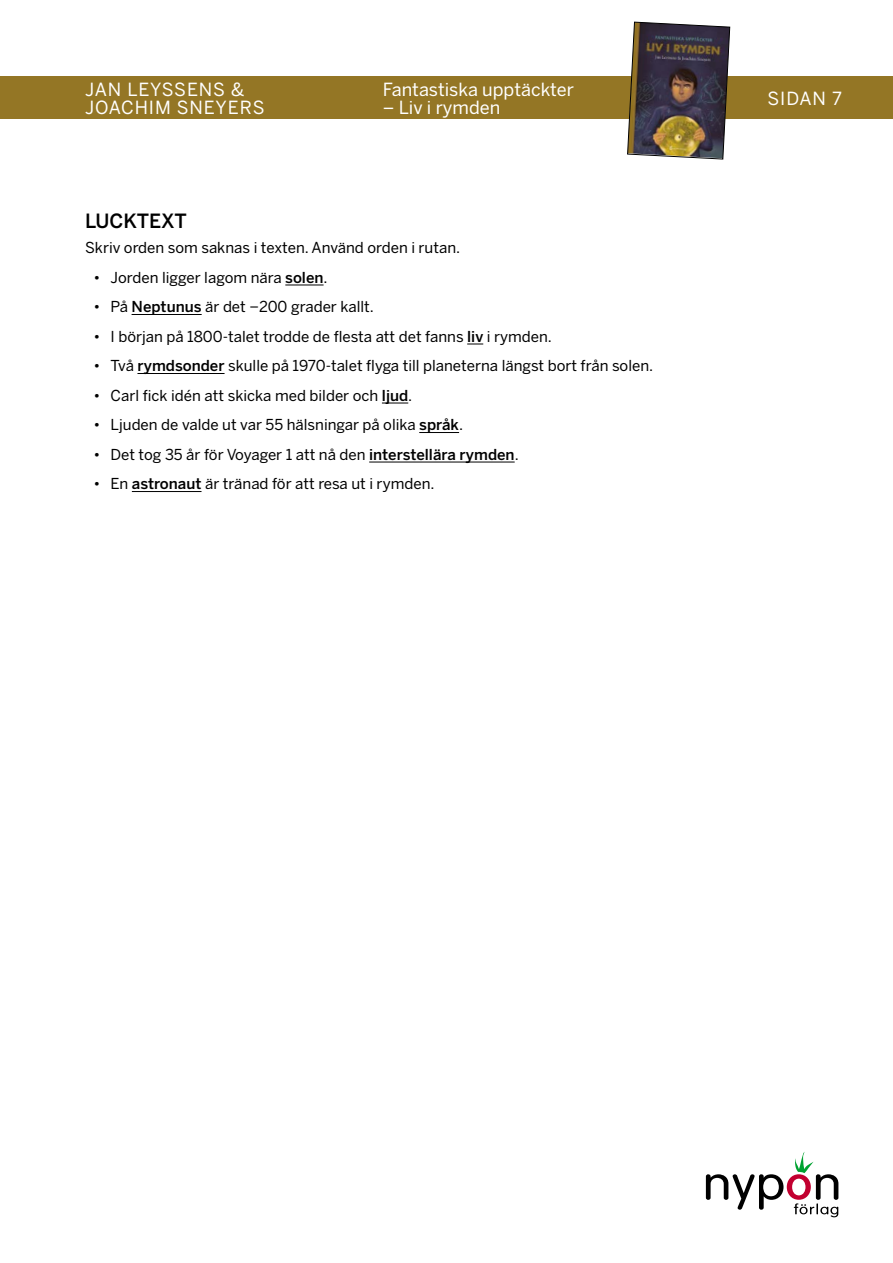
<style>
.page{position:relative;width:893px;height:1263px;background:#fff}
.page>*{position:absolute;margin:0;border:0;box-sizing:border-box;transform-origin:0 0}
.t1{font:500 19.5px "Benton Sans";letter-spacing:-.005em;color:#000}
.t2{font:18px "Benton Sans";letter-spacing:.005em;color:#fff}
.t3{font:18px/18px "Benton Sans";letter-spacing:.05em;color:#fff}
.t4{font:15px "Benton Sans";color:#000}
.s1{font-weight:500}
</style>
<div class="page">
<svg style="left:706px;top:1152px;width:132px;height:65px"></svg>
<div style="left:0;top:77px;width:893px;height:42px;background:#947625"></div>
<img style="left:627px;top:21px;width:103px;height:139px">
<hr style="left:285px;top:285px;width:39px;height:1px;background:#000">
<hr style="left:132px;top:314px;width:70px;height:1px;background:#000">
<svg style="left:467px;top:344px;width:16px;height:1px"></svg>
<hr style="left:137px;top:373px;width:88px;height:1px;background:#000">
<svg style="left:382px;top:403px;width:26px;height:1px"></svg>
<hr style="left:419px;top:432px;width:40px;height:1px;background:#000">
<hr style="left:369px;top:462px;width:146px;height:1px;background:#000">
<hr style="left:132px;top:491px;width:70px;height:1px;background:#000">
<p class="t3" style="left:85px;top:80px;width:181px">JAN LEYSSENS &amp;<br>JOACHIM SNEYERS</p>
<p class="t2" style="left:768px;top:87px;width:76px">SIDAN 7</p>
<p class="t2" style="left:383px;top:78px;width:193px">Fantastiska upptäckter</p>
<p class="t2" style="left:383px;top:96px;width:119px">– Liv i rymden</p>
<h1 class="t1" style="left:85px;top:209px;width:103px">LUCKTEXT</h1>
<p class="t4" style="left:85px;top:239px;width:377px">Skriv orden som saknas i texten. Använd orden i rutan.</p>
<p class="t4" style="left:94px;top:268px;width:236px">• Jorden ligger lagom nära <span class="s1">solen</span>.</p>
<p class="t4" style="left:94px;top:298px;width:282px">• På <span class="s1">Neptunus</span> är det −200 grader kallt.</p>
<p class="t4" style="left:94px;top:327px;width:460px">• I början på 1800-talet trodde de flesta att det fanns <span class="s1">liv</span> i rymden.</p>
<p class="t4" style="left:94px;top:357px;width:561px">• Två <span class="s1">rymdsonder</span> skulle på 1970-talet flyga till planeterna längst bort från solen.</p>
<p class="t4" style="left:94px;top:386px;width:320px">• Carl fick idén att skicka med bilder och <span class="s1">ljud</span>.</p>
<p class="t4" style="left:94px;top:416px;width:371px">• Ljuden de valde ut var 55 hälsningar på olika <span class="s1">språk</span>.</p>
<p class="t4" style="left:94px;top:445px;width:427px">• Det tog 35 år för Voyager 1 att nå den <span class="s1">interstellära rymden</span>.</p>
<p class="t4" style="left:94px;top:475px;width:343px">• En <span class="s1">astronaut</span> är tränad för att resa ut i rymden.</p>
</div>
